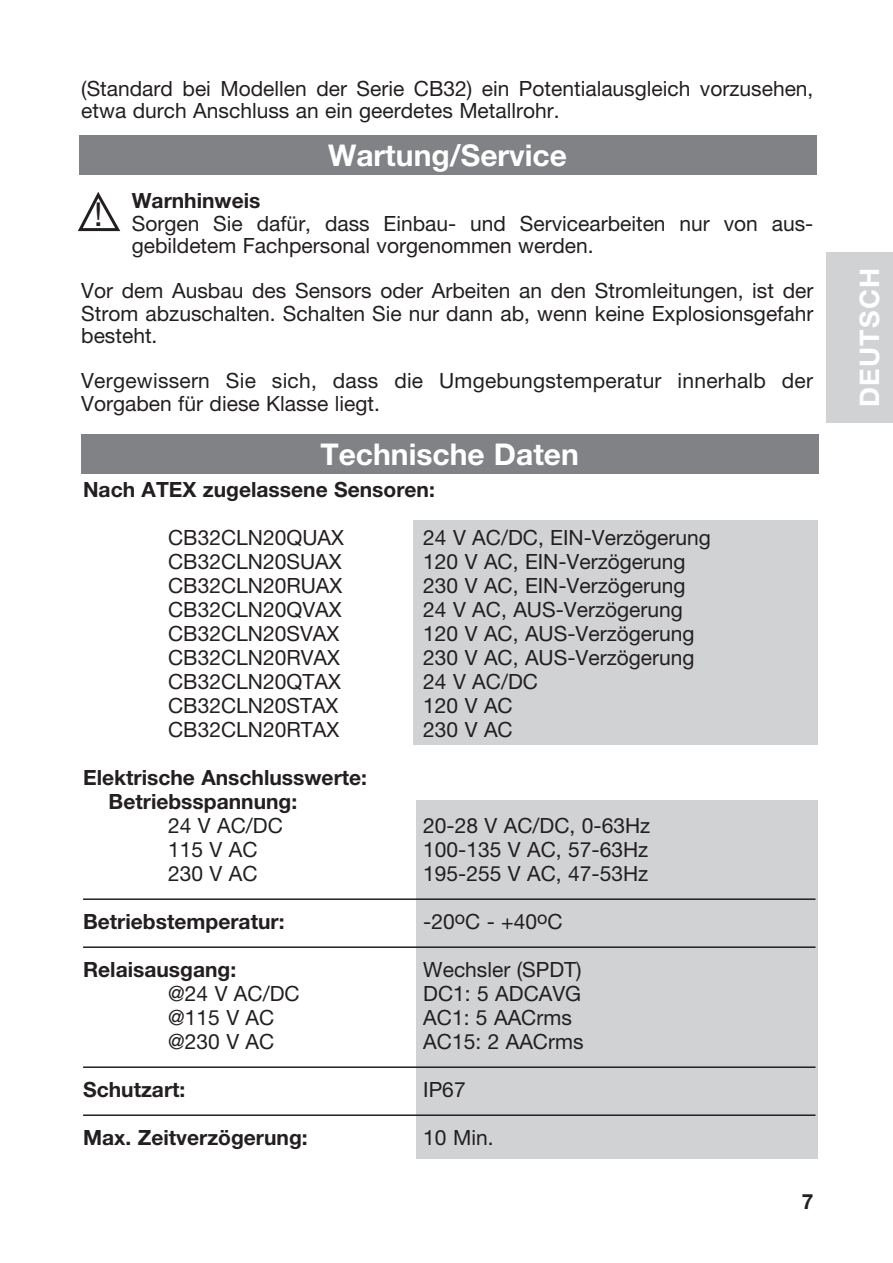
<style>
.page{position:relative;width:893px;height:1263px;background:#fff}
.page>*{position:absolute;margin:0;border:0;box-sizing:border-box;transform-origin:0 0}
.t1{font:33px "Helvetica Neue LT Std";color:#231f20}
._10_Text_Normal{font:700 30px "Helvetica Neue LT Std";color:#fff}
.t2{font:700 27px "Helvetica Neue LT Std";letter-spacing:.05em;color:#fff}
.t3{font:21px/22.5px "Helvetica Neue LT Std";color:#231f20}
.t4{font:700 21px "Helvetica Neue LT Std";color:#231f20}
</style>
<div class="page">
<div style="left:826px;top:253px;width:67px;height:170px;background:#d1d2d4"></div>
<div style="left:79px;top:135px;width:737px;height:39px;background:#808285"></div>
<svg style="left:78px;top:192px;width:42px;height:40px"></svg>
<div style="left:413px;top:520px;width:404px;height:225px;background:#d1d2d4"></div>
<div style="left:416px;top:800px;width:401px;height:359px;background:#d1d2d4"></div>
<hr style="left:83px;top:898px;width:732px;height:2px;background:#231f20">
<hr style="left:83px;top:946px;width:732px;height:2px;background:#231f20">
<hr style="left:83px;top:1066px;width:732px;height:2px;background:#231f20">
<hr style="left:83px;top:1114px;width:732px;height:2px;background:#231f20">
<div style="left:81px;top:434px;width:737px;height:39px;background:#808285"></div>
<p class="t3" style="left:81px;top:77px;width:734px">(Standard bei Modellen der Serie CB32) ein Potentialausgleich vorzusehen, etwa durch Anschluss an ein geerdetes Metallrohr.</p>
<p class="_10_Text_Normal" style="left:328px;top:136px;width:240px">Wartung/Service</p>
<p class="t4" style="left:132px;top:188px;width:130px">Warnhinweis</p>
<p class="t3" style="left:132px;top:212px;width:681px">Sorgen Sie dafür, dass Einbau- und Servicearbeiten nur von aus&shy;gebildetem Fachpersonal vorgenommen werden.</p>
<p class="t3" style="left:81px;top:279px;width:734px;text-align:justify">Vor dem Ausbau des Sensors oder Arbeiten an den Stromleitungen, ist der Strom abzuschalten. Schalten Sie nur dann ab, wenn keine Explosionsgefahr besteht.</p>
<p class="t3" style="left:81px;top:369px;width:733px">Vergewissern Sie sich, dass die Umgebungstemperatur innerhalb der<br>Vorgaben für diese Klasse liegt.</p>
<p class="t1" style="left:94px;top:195px;width:10px">!</p>
<p class="_10_Text_Normal" style="left:320px;top:435px;width:260px">Technische Daten</p>
<p class="t4" style="left:83px;top:477px;width:353px">Nach ATEX zugelassene Sensoren:</p>
<p class="t3" style="left:168px;top:526px;width:177px">CB32CLN20QUAX</p>
<p class="t3" style="left:423px;top:526px;width:289px">24 V AC/DC, EIN-Verzögerung</p>
<p class="t3" style="left:168px;top:550px;width:175px">CB32CLN20SUAX</p>
<p class="t3" style="left:423px;top:550px;width:264px">120 V AC, EIN-Verzögerung</p>
<p class="t3" style="left:168px;top:574px;width:176px">CB32CLN20RUAX</p>
<p class="t3" style="left:423px;top:574px;width:264px">230 V AC, EIN-Verzögerung</p>
<p class="t3" style="left:168px;top:598px;width:175px">CB32CLN20QVAX</p>
<p class="t3" style="left:423px;top:598px;width:261px">24 V AC, AUS-Verzögerung</p>
<p class="t3" style="left:168px;top:622px;width:173px">CB32CLN20SVAX</p>
<p class="t3" style="left:423px;top:622px;width:273px">120 V AC, AUS-Verzögerung</p>
<p class="t3" style="left:168px;top:646px;width:173px">CB32CLN20RVAX</p>
<p class="t3" style="left:423px;top:646px;width:273px">230 V AC, AUS-Verzögerung</p>
<p class="t3" style="left:168px;top:670px;width:174px">CB32CLN20QTAX</p>
<p class="t3" style="left:423px;top:670px;width:116px">24 V AC/DC</p>
<p class="t3" style="left:168px;top:694px;width:172px">CB32CLN20STAX</p>
<p class="t3" style="left:423px;top:694px;width:91px">120 V AC</p>
<p class="t3" style="left:168px;top:718px;width:173px">CB32CLN20RTAX</p>
<p class="t3" style="left:423px;top:718px;width:91px">230 V AC</p>
<p class="t4" style="left:83px;top:765px;width:286px">Elektrische Anschlusswerte:</p>
<p class="t4" style="left:109px;top:789px;width:190px">Betriebsspannung:</p>
<p class="t3" style="left:168px;top:814px;width:116px">24 V AC/DC</p>
<p class="t3" style="left:423px;top:814px;width:228px">20-28 V AC/DC, 0-63Hz</p>
<p class="t3" style="left:168px;top:838px;width:91px">115 V AC</p>
<p class="t3" style="left:423px;top:838px;width:227px">100-135 V AC, 57-63Hz</p>
<p class="t3" style="left:168px;top:862px;width:91px">230 V AC</p>
<p class="t3" style="left:423px;top:862px;width:227px">195-255 V AC, 47-53Hz</p>
<p class="t4" style="left:83px;top:909px;width:203px">Betriebstemperatur:</p>
<p class="t3" style="left:423px;top:910px;width:141px">-20<sup>o</sup>C - +40<sup>o</sup>C</p>
<p class="t4" style="left:83px;top:957px;width:155px">Relaisausgang:</p>
<p class="t3" style="left:423px;top:958px;width:160px">Wechsler (SPDT)</p>
<p class="t3" style="left:168px;top:982px;width:133px">@24 V AC/DC</p>
<p class="t3" style="left:423px;top:982px;width:159px">DC1: 5 ADCAVG</p>
<p class="t3" style="left:168px;top:1006px;width:108px">@115 V AC</p>
<p class="t3" style="left:423px;top:1006px;width:150px">AC1: 5 AACrms</p>
<p class="t3" style="left:168px;top:1030px;width:108px">@230 V AC</p>
<p class="t3" style="left:423px;top:1030px;width:162px">AC15: 2 AACrms</p>
<p class="t4" style="left:83px;top:1077px;width:104px">Schutzart:</p>
<p class="t3" style="left:423px;top:1078px;width:44px">IP67</p>
<p class="t4" style="left:83px;top:1125px;width:226px">Max. Zeitverzögerung:</p>
<p class="t3" style="left:423px;top:1126px;width:72px">10 Min.</p>
<p class="t4" style="left:802px;top:1188px;width:13px">7</p>
<p class="t2" style="left:853px;top:407px;width:141px;rotate:-90deg">DEUTSCH</p>
</div>
